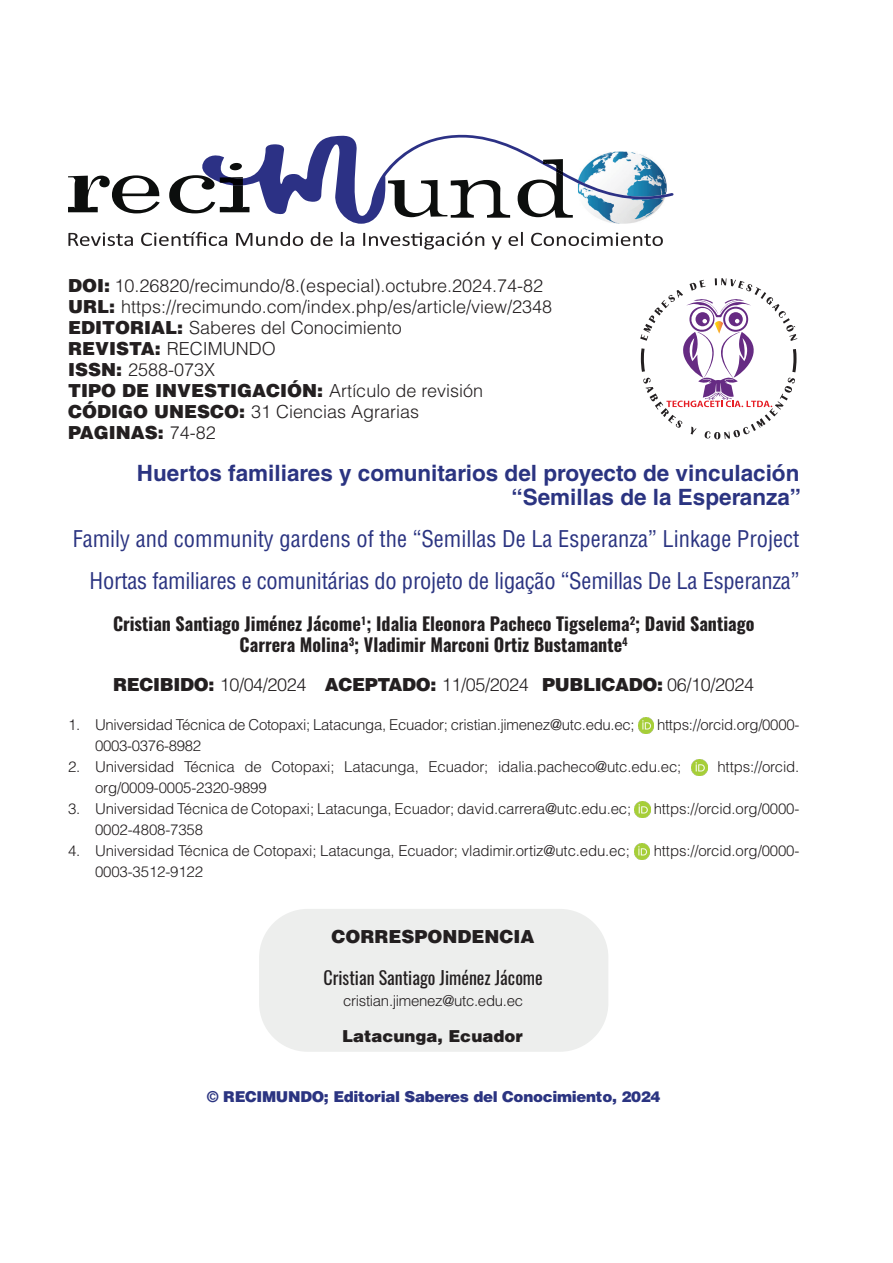
<style>
.page{position:relative;width:893px;height:1263px;background:#fff}
.page>*{position:absolute;margin:0;border:0;box-sizing:border-box;transform-origin:0 0}
.t1{font:condensed 22.5px "Helvetica LT Std";letter-spacing:-.01em;color:#2b3481}
.t2{font:700 22.5px "Helvetica LT Std";color:#2b3481}
.t3{font:300 18px "Helvetica LT Std";color:#231f20}
.t4{font:700 18px "Oswald";color:#231f20}
.t5{font:900 18px "Helvetica LT Std";color:#231f20}
.t6{font:300 18px "Helvetica LT Std";letter-spacing:-.02em;color:#231f20}
.t7{font:18px "Oswald";color:#231f20}
.t8{font:900 16.5px "Helvetica LT Std";color:#231f20}
.t9{font:300 15px "Helvetica LT Std";letter-spacing:-.01em;color:#231f20}
.t10{font:900 15px "Helvetica LT Std";letter-spacing:-.02em;color:#2b3481}
.s1{font-weight:900}
.s2{font-weight:300}
</style>
<div class="page">
<svg style="left:68px;top:175px;width:92px;height:38px"></svg>
<svg style="left:169px;top:134px;width:505px;height:90px"></svg>
<svg style="left:68px;top:233px;width:65px;height:13px"></svg>
<svg style="left:141px;top:232px;width:86px;height:14px"></svg>
<svg style="left:236px;top:232px;width:67px;height:14px"></svg>
<svg style="left:311px;top:232px;width:22px;height:14px"></svg>
<svg style="left:341px;top:232px;width:13px;height:14px"></svg>
<svg style="left:363px;top:232px;width:121px;height:17px"></svg>
<svg style="left:492px;top:236px;width:10px;height:13px"></svg>
<svg style="left:508px;top:232px;width:15px;height:14px"></svg>
<svg style="left:531px;top:233px;width:132px;height:13px"></svg>
<img style="left:638px;top:718px;width:16px;height:15px">
<img style="left:692px;top:760px;width:15px;height:15px">
<img style="left:635px;top:802px;width:15px;height:15px">
<img style="left:634px;top:844px;width:16px;height:15px">
<div style="left:259px;top:909px;width:349px;height:143px;background:#edeeed;border-radius:49px"></div>
<svg style="left:640px;top:278px;width:157px;height:161px"></svg>
<p class="t3" style="left:68px;top:274px;width:477px"><span class="s1">DOI:</span> 10.26820/recimundo/8.(especial).octubre.2024.74-82</p>
<p class="t3" style="left:68px;top:295px;width:486px"><span class="s1">URL:</span> https://recimundo.com/index.php/es/article/view/2348</p>
<p class="t3" style="left:68px;top:316px;width:335px"><span class="s1">EDITORIAL:</span> Saberes del Conocimiento</p>
<p class="t3" style="left:68px;top:337px;width:209px"><span class="s1">REVISTA:</span> RECIMUNDO</p>
<p class="t3" style="left:68px;top:358px;width:149px"><span class="s1">ISSN:</span> 2588-073X</p>
<p class="t5" style="left:68px;top:378px;width:416px">TIPO DE INVESTIGACIÓN: <span class="s2">Artículo de revisión</span></p>
<p class="t3" style="left:68px;top:400px;width:352px"><span class="s1">CÓDIGO UNESCO:</span> 31 Ciencias Agrarias</p>
<p class="t5" style="left:68px;top:420px;width:149px">PAGINAS: <span class="s2">74-82</span></p>
<p class="t2" style="left:137px;top:459px;width:664px">Huertos familiares y comunitarios del proyecto de vinculación</p>
<p class="t2" style="left:511px;top:483px;width:291px">“Semillas de la Esperanza”</p>
<p class="t1" style="left:73px;top:524px;width:728px">Family and community gardens of the “Semillas De La Esperanza” Linkage Project</p>
<p class="t1" style="left:90px;top:566px;width:711px">Hortas familiares e comunitárias do projeto de ligação “Semillas De La Esperanza”</p>
<p class="t4" style="left:113px;top:614px;width:643px">Cristian Santiago Jiménez Jácome<sup>1</sup>; Idalia Eleonora Pacheco Tigselema<sup>2</sup>; David Santiago</p>
<p class="t4" style="left:240px;top:635px;width:390px">Carrera Molina<sup>3</sup>; Vladimir Marconi Ortiz Bustamante<sup>4</sup></p>
<p class="t6" style="left:113px;top:673px;width:642px"><span class="s1">RECIBIDO:</span> 10/04/2024 <span class="s1">ACEPTADO:</span> 11/05/2024 <span class="s1">PUBLICADO:</span> 06/10/2024</p>
<p class="t9" style="left:68px;top:715px;width:568px">1. Universidad Técnica de Cotopaxi; Latacunga, Ecuador; cristian.jimenez@utc.edu.ec;</p>
<p class="t9" style="left:657px;top:715px;width:144px">https://orcid.org/0000-</p>
<p class="t9" style="left:95px;top:736px;width:108px">0003-0376-8982</p>
<p class="t9" style="left:68px;top:757px;width:615px">2. Universidad Técnica de Cotopaxi; Latacunga, Ecuador; idalia.pacheco@utc.edu.ec;</p>
<p class="t9" style="left:717px;top:757px;width:83px">https://orcid.</p>
<p class="t9" style="left:95px;top:778px;width:173px">org/0009-0005-2320-9899</p>
<p class="t9" style="left:68px;top:799px;width:565px">3. Universidad Técnica de Cotopaxi; Latacunga, Ecuador; david.carrera@utc.edu.ec;</p>
<p class="t9" style="left:654px;top:799px;width:147px">https://orcid.org/0000-</p>
<p class="t9" style="left:95px;top:820px;width:110px">0002-4808-7358</p>
<p class="t9" style="left:68px;top:841px;width:563px">4. Universidad Técnica de Cotopaxi; Latacunga, Ecuador; vladimir.ortiz@utc.edu.ec;</p>
<p class="t9" style="left:654px;top:841px;width:147px">https://orcid.org/0000-</p>
<p class="t9" style="left:95px;top:862px;width:110px">0003-3512-9122</p>
<p class="t5" style="left:332px;top:925px;width:204px">CORRESPONDENCIA</p>
<p class="t7" style="left:323px;top:962px;width:221px">Cristian Santiago Jiménez Jácome</p>
<p class="t9" style="left:343px;top:992px;width:182px">cristian.jimenez@utc.edu.ec</p>
<p class="t8" style="left:342px;top:1025px;width:182px">Latacunga, Ecuador</p>
<p class="t10" style="left:207px;top:1086px;width:455px">© RECIMUNDO; Editorial Saberes del Conocimiento, 2024</p>
</div>
